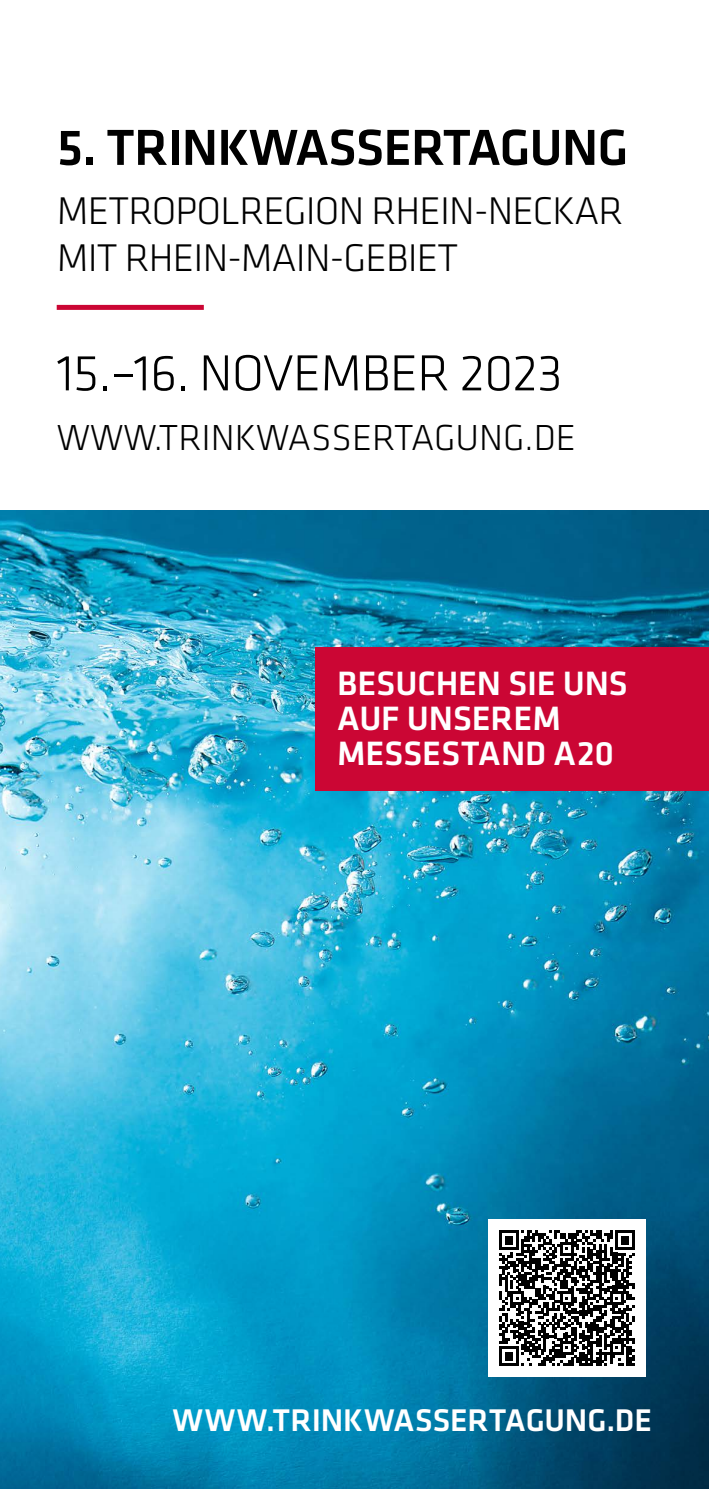
<style>
.page{position:relative;width:709px;height:1489px;background:#fff}
.page>*{position:absolute;margin:0;border:0;box-sizing:border-box;transform-origin:0 0}
.t1{font:500 52.5px "GC Klavika";letter-spacing:-.015em;color:#000}
.t2{font:300 52.5px "GC Klavika Fein";letter-spacing:-.015em;color:#000}
.t3{font:300 40px/47px "GC Klavika Fein";letter-spacing:-.02em;color:#000}
.t4{font:300 37.5px "GC Klavika Fein";color:#000}
.t5{font:500 35px/35px "GC Klavika";letter-spacing:-.005em;color:#fff}
.t6{font:500 32.5px "GC Klavika";letter-spacing:-.005em;color:#fff}
</style>
<div class="page">
<img style="left:0;top:510px;width:709px;height:978px">
<div style="left:57px;top:305px;width:147px;height:5px;background:#cb0634"></div>
<div style="left:316px;top:647px;width:393px;height:144px;background:#cb0634"></div>
<div style="left:488px;top:1219px;width:157px;height:157px;background:#fff"></div>
<svg style="left:499px;top:1230px;width:135px;height:135px"></svg>
<h1 class="t1" style="left:57px;top:112px;width:573px">5. TRINKWASSERTAGUNG</h1>
<p class="t3" style="left:57px;top:187px;width:568px">METROPOLREGION RHEIN-NECKAR<br>MIT RHEIN-MAIN-GEBIET</p>
<h1 class="t2" style="left:57px;top:341px;width:507px">15.–16. NOVEMBER 2023</h1>
<p class="t4" style="left:57px;top:415px;width:520px">WWW.TRINKWASSERTAGUNG.DE</p>
<p class="t5" style="left:337px;top:665px;width:292px">BESUCHEN SIE UNS<br>AUF UNSEREM<br>MESSESTAND A20</p>
<p class="t6" style="left:172px;top:1398px;width:481px">WWW.TRINKWASSERTAGUNG.DE</p>
</div>
